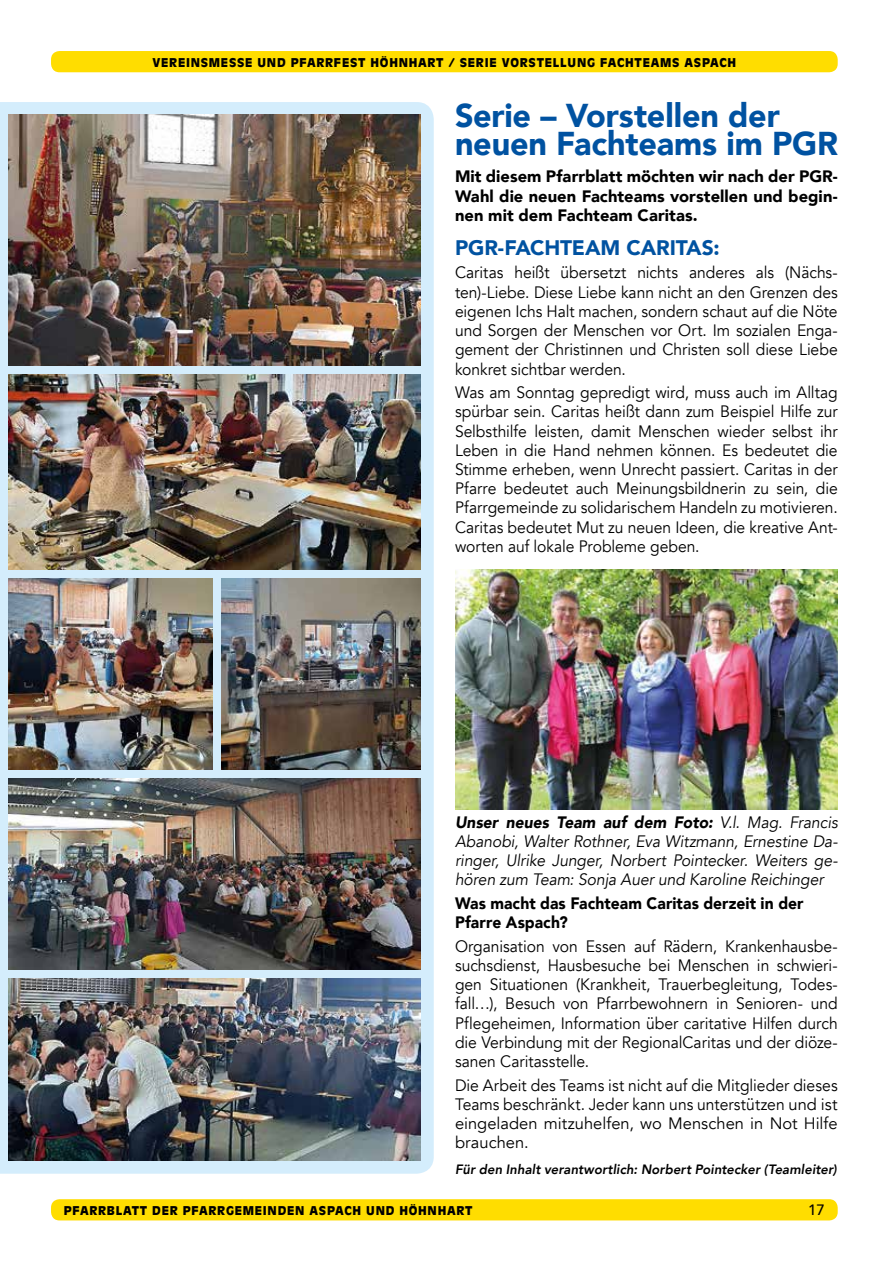
<style>
.page{position:relative;width:893px;height:1263px;background:#fff}
.page>*{position:absolute;margin:0;border:0;box-sizing:border-box;transform-origin:0 0}
.t1{font:900 33px/28.5px "Avenir";letter-spacing:-.005em;color:#0052a1}
.t2{font:900 21px "Avenir";letter-spacing:-.005em;color:#0052a1}
.t3{font:16.5px/19.2px "Avenir";color:#000;text-align:justify;scale:.95 1}
.t4{font:italic 16.5px/19.2px "Avenir";letter-spacing:-.005em;color:#000;text-align:justify;scale:.95 1}
.t5{font:900 16.5px/19.2px "Avenir";letter-spacing:.005em;color:#000;text-align:justify}
.t6{font:900 16.5px/19.2px "Avenir";letter-spacing:.005em;color:#000;scale:.95 1}
.t7{font:500 15px "Avenir";color:#000}
.t8{font:italic 800 13.5px "Avenir";letter-spacing:.005em;color:#000}
.t9{font:900 12px "Antique Olive Std";letter-spacing:.06em;color:#000}
.s1{font-weight:900}
</style>
<div class="page">
<div style="left:51px;top:51px;width:787px;height:21px;background:#fd0;border-radius:9px"></div>
<div style="left:51px;top:1199px;width:787px;height:21px;background:#fd0;border-radius:9px"></div>
<svg style="left:0;top:102px;width:434px;height:1072px;background:#cce3f0"></svg>
<img style="left:9px;top:778px;width:412px;height:191px">
<img style="left:9px;top:374px;width:412px;height:196px">
<img style="left:221px;top:578px;width:200px;height:192px">
<img style="left:9px;top:578px;width:204px;height:192px">
<img style="left:9px;top:978px;width:412px;height:183px">
<img style="left:455px;top:570px;width:383px;height:239px">
<img style="left:9px;top:115px;width:412px;height:251px">
<p class="t9" style="left:153px;top:55px;width:585px">VEREINSMESSE UND PFARRFEST HÖHNHART / SERIE VORSTELLUNG FACHTEAMS ASPACH</p>
<h1 class="t1" style="left:455px;top:100px;width:385px">Serie – Vorstellen der neuen Fachteams im PGR</h1>
<p class="t5" style="left:455px;top:167px;width:384px">Mit diesem Pfarrblatt möchten wir nach der PGR-Wahl die neuen Fachteams vorstellen und begin&shy;nen mit dem Fachteam Caritas.</p>
<p class="t2" style="left:455px;top:229px;width:266px">PGR-FACHTEAM CARITAS:</p>
<p class="t3" style="left:455px;top:263px;width:404px">Caritas heißt übersetzt nichts anderes als (Nächs&shy;ten)-Liebe. Diese Liebe kann nicht an den Grenzen des eigenen Ichs Halt machen, sondern schaut auf die Nöte und Sorgen der Menschen vor Ort. Im sozialen Enga&shy;gement der Christinnen und Christen soll diese Liebe konkret sichtbar werden.</p>
<p class="t3" style="left:455px;top:383px;width:404px">Was am Sonntag gepredigt wird, muss auch im Alltag spürbar sein. Caritas heißt dann zum Beispiel Hilfe zur Selbsthilfe leisten, damit Menschen wieder selbst ihr Leben in die Hand nehmen können. Es bedeutet die Stimme erheben, wenn Unrecht passiert. Caritas in der Pfarre bedeutet auch Meinungsbildnerin zu sein, die Pfarrgemeinde zu solidarischem Handeln zu motivieren.<br>Caritas bedeutet Mut zu neuen Ideen, die kreative Ant&shy;worten auf lokale Probleme geben.</p>
<p class="t4" style="left:455px;top:812px;width:404px"><span class="s1">Unser neues Team auf dem Foto:</span> V.l. Mag. Francis Abanobi, Walter Rothner, Eva Witzmann, Ernestine Da&shy;ringer, Ulrike Junger, Norbert Pointecker. Weiters ge&shy;hören zum Team: Sonja Auer und Karoline Reichinger</p>
<p class="t6" style="left:455px;top:893px;width:368px">Was macht das Fachteam Caritas derzeit in der<br>Pfarre Aspach?</p>
<p class="t3" style="left:455px;top:936px;width:404px">Organisation von Essen auf Rädern, Krankenhausbe&shy;suchsdienst, Hausbesuche bei Menschen in schwieri&shy;gen Situationen (Krankheit, Trauerbegleitung, Todes&shy;fall…), Besuch von Pfarrbewohnern in Senioren- und Pflegeheimen, Information über caritative Hilfen durch die Verbindung mit der RegionalCaritas und der diöze&shy;sanen Caritasstelle.</p>
<p class="t3" style="left:455px;top:1075px;width:404px">Die Arbeit des Teams ist nicht auf die Mitglieder dieses Teams beschränkt. Jeder kann uns unterstützen und ist eingeladen mitzuhelfen, wo Menschen in Not Hilfe brauchen.</p>
<p class="t8" style="left:455px;top:1161px;width:383px">Für den Inhalt verantwortlich: Norbert Pointecker (Teamleiter)</p>
<p class="t9" style="left:64px;top:1203px;width:410px">PFARRBLATT DER PFARRGEMEINDEN ASPACH UND HÖHNHART</p>
<p class="t7" style="left:808px;top:1196px;width:18px">17</p>
</div>
